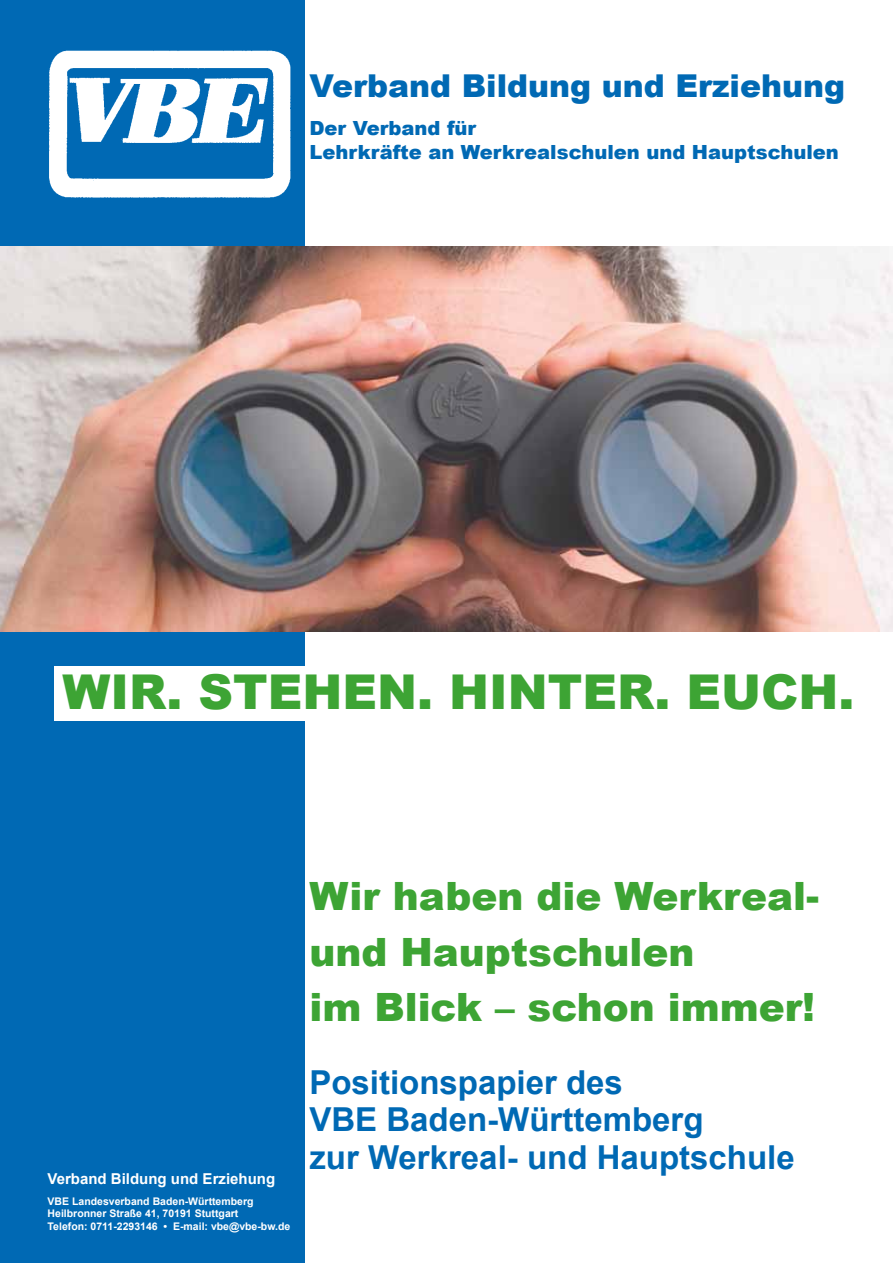
<style>
.page{position:relative;width:893px;height:1263px;background:#fff}
.page>*{position:absolute;margin:0;border:0;box-sizing:border-box;transform-origin:0 0}
.t1{font:900 48px "Arial";color:#3da434}
.t2{font:900 39px/55.5px "Arial";color:#3da434}
.t3{font:700 33px/37.5px "Arial";color:#0069b4}
.t4{font:900 31.5px "Arial";color:#0069b4}
.t5{font:900 19.5px/23.4px "Arial";color:#0069b4}
.t6{font:700 15px "Arial";color:#fff}
.t7{font:700 10.5px/12.6px "Arial";color:#fff}
</style>
<div class="page">
<div style="left:0;top:0;width:304px;height:1263px;background:#0069b4"></div>
<img style="left:0;top:247px;width:893px;height:384px">
<img style="left:49px;top:50px;width:242px;height:148px">
<div style="left:54px;top:666px;width:809px;height:55px;background:#fff"></div>
<h3 class="t4" style="left:309px;top:63px;width:537px">Verband Bildung und Erziehung</h3>
<h3 class="t5" style="left:309px;top:116px;width:531px">Der Verband für<br>Lehrkräfte an Werkrealschulen und Hauptschulen</h3>
<h1 class="t1" style="left:63px;top:657px;width:793px">WIR. STEHEN. HINTER. EUCH.</h1>
<h3 class="t6" style="left:48px;top:1168px;width:229px">Verband Bildung und Erziehung</h3>
<p class="t7" style="left:48px;top:1195px;width:244px">VBE Landesverband Baden-Württemberg<br>Heilbronner Straße 41, 70191 Stuttgart<br>Telefon: 0711-2293146 • E-mail: vbe@vbe-bw.de</p>
<h2 class="t2" style="left:309px;top:867px;width:511px">Wir haben die Werkreal&shy;und Hauptschulen<br>im Blick – schon immer!</h2>
<h3 class="t3" style="left:309px;top:1064px;width:487px">Positionspapier des<br>VBE Baden-Württemberg<br>zur Werkreal- und Hauptschule</h3>
</div>
